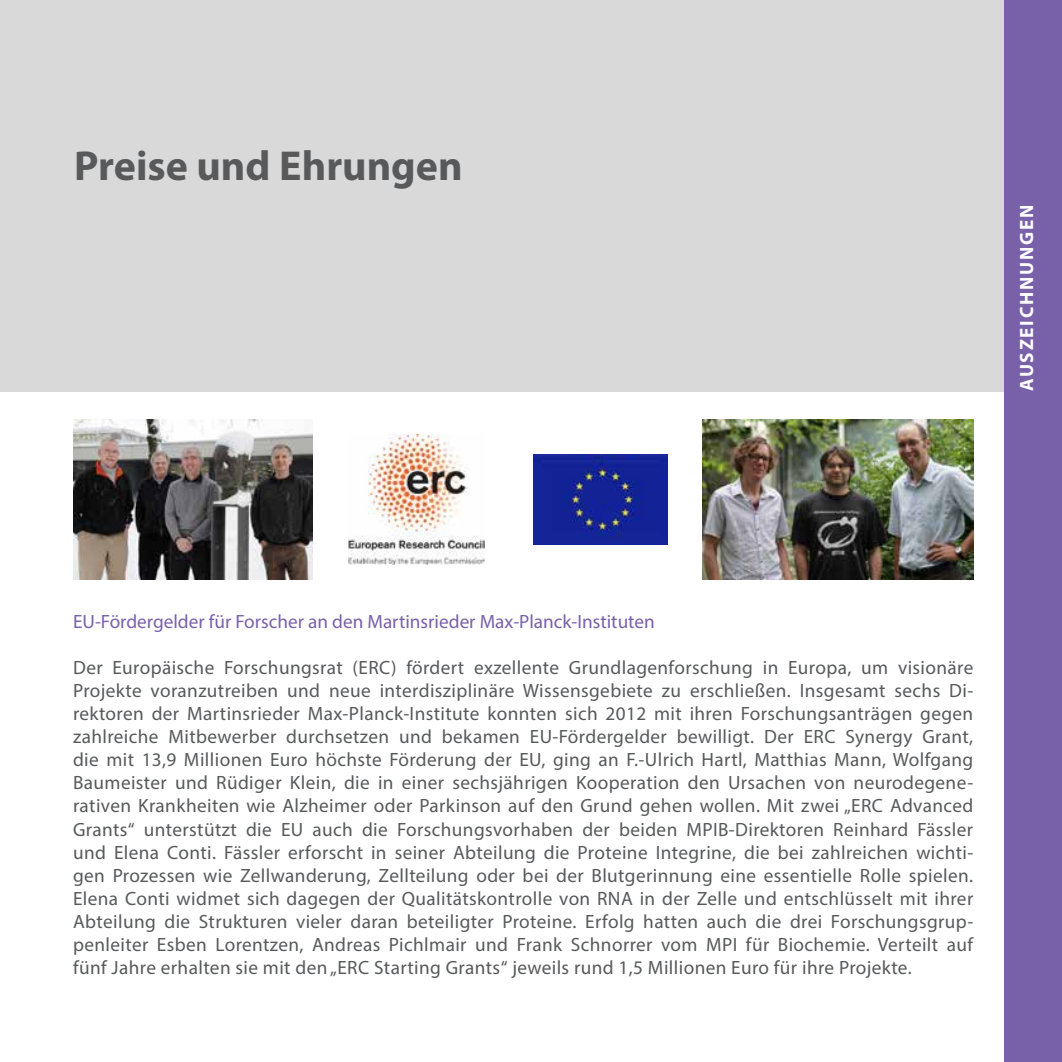
<style>
.page{position:relative;width:1062px;height:1062px;background:#fff}
.page>*{position:absolute;margin:0;border:0;box-sizing:border-box;transform-origin:0 0}
.t1{font:700 42px "Myriad Pro";color:#58595b}
.t2{font:19.25px/23.1px "Myriad Pro";letter-spacing:.02em;color:#58595b;text-align:justify}
.t3{font:19.25px "Myriad Pro";color:#7961aa}
.t4{font:700 19.25px "Myriad Pro";letter-spacing:.09em;color:#fcfcfc}
</style>
<div class="page">
<div style="left:0;top:0;width:1062px;height:391px;background:#d9d9d9"></div>
<div style="left:1004px;top:0;width:58px;height:1062px;background:#7961aa"></div>
<img style="left:73px;top:419px;width:240px;height:160px">
<img style="left:349px;top:434px;width:135px;height:130px">
<div style="left:533px;top:455px;width:134px;height:89px;background:#152497"></div>
<img style="left:542px;top:460px;width:117px;height:78px">
<img style="left:702px;top:419px;width:271px;height:160px">
<h1 class="t1" style="left:74px;top:139px;width:390px">Preise und Ehrungen</h1>
<p class="t4" style="left:1014px;top:391px;width:185px;rotate:-90deg">auszeichnungen</p>
<p class="t3" style="left:73px;top:609px;width:583px">EU-Fördergelder für Forscher an den Martinsrieder Max-Planck-Instituten</p>
<p class="t2" style="left:73px;top:655px;width:901px">Der Europäische Forschungsrat (ERC) fördert exzellente Grundlagenforschung in Europa, um visionäre Projekte voranzutreiben und neue interdisziplinäre Wissensgebiete zu erschließen. Insgesamt sechs Di&shy;rektoren der Martinsrieder Max-Planck-Institute konnten sich 2012 mit ihren Forschungsanträgen gegen zahlreiche Mitbewerber durchsetzen und bekamen EU-Fördergelder bewilligt. Der ERC Synergy Grant, die mit 13,9 Millionen Euro höchste Förderung der EU, ging an F.-Ulrich Hartl, Matthias Mann, Wolfgang Baumeister und Rüdiger Klein, die in einer sechsjährigen Kooperation den Ursachen von neurodegene&shy;rativen Krankheiten wie Alzheimer oder Parkinson auf den Grund gehen wollen. Mit zwei „ERC Advanced Grants“ unterstützt die EU auch die Forschungsvorhaben der beiden MPIB-Direktoren Reinhard Fässler und Elena Conti. Fässler erforscht in seiner Abteilung die Proteine Integrine, die bei zahlreichen wichti&shy;gen Prozessen wie Zellwanderung, Zellteilung oder bei der Blutgerinnung eine essentielle Rolle spielen.<br>Elena Conti widmet sich dagegen der Qualitätskontrolle von RNA in der Zelle und entschlüsselt mit ihrer Abteilung die Strukturen vieler daran beteiligter Proteine. Erfolg hatten auch die drei Forschungsgrup&shy;penleiter Esben Lorentzen, Andreas Pichlmair und Frank Schnorrer vom MPI für Biochemie. Verteilt auf fünf Jahre erhalten sie mit den „ERC Starting Grants“ jeweils rund 1,5 Millionen Euro für ihre Projekte.</p>
</div>
